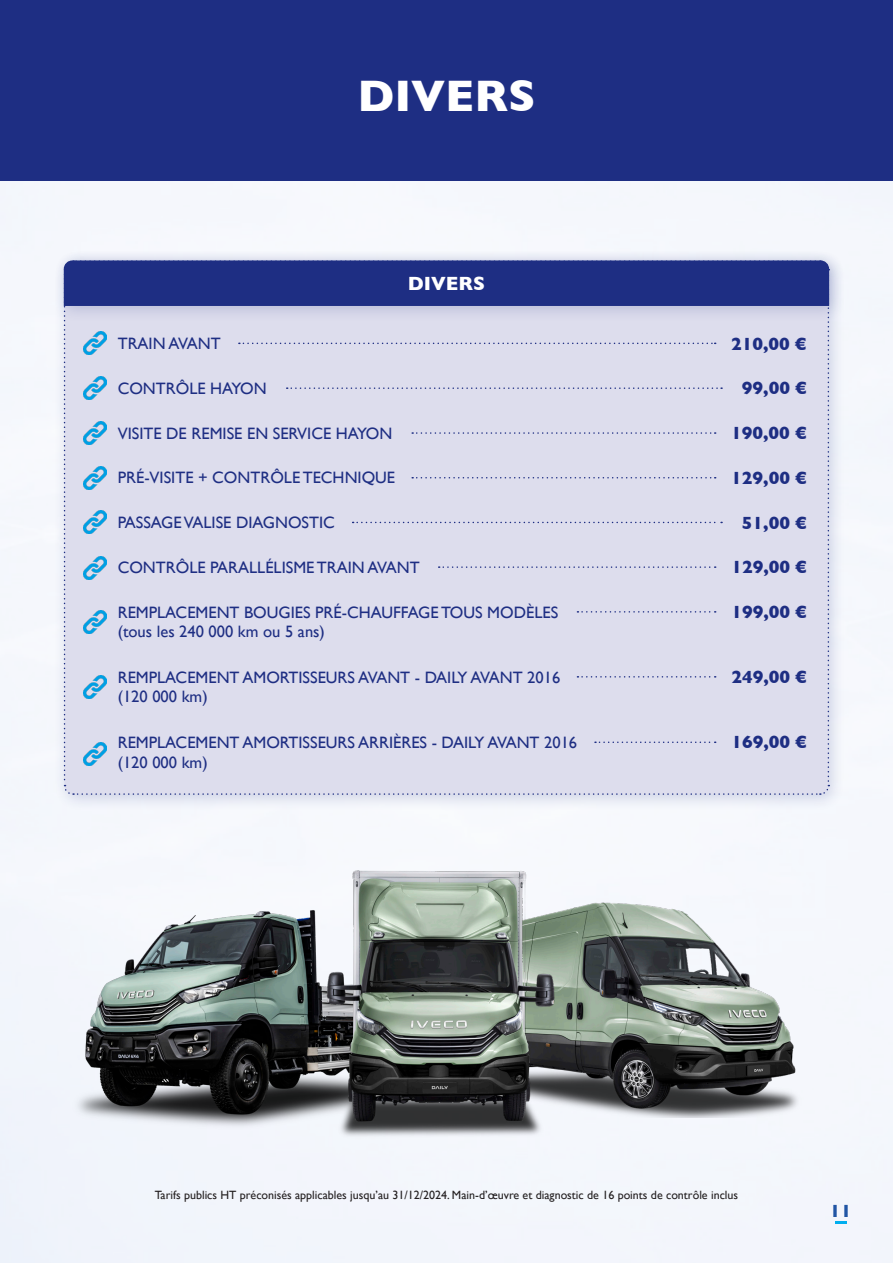
<style>
.page{position:relative;width:893px;height:1263px;background:#fff}
.page>*{position:absolute;margin:0;border:0;box-sizing:border-box;transform-origin:0 0}
.t1{font:700 45px "Gill Sans";color:#fff}
.t2{font:700 19.5px "Gill Sans";color:#fff}
.t3{font:700 18px "Gill Sans";color:#1e2e83}
.t4{font:700 18px "Gill Sans";color:#2155a4}
.t5{font:16.5px/19.8px "Gill Sans";color:#1e2e83}
.t6{font:12px "Gill Sans";color:#231f20}
</style>
<div class="page">
<div style="left:0;top:181px;width:893px;height:1082px;background:#f4f7fc"></div>
<div style="left:0;top:0;width:893px;height:181px;background:#1e2e83"></div>
<div style="left:53px;top:250px;width:793px;height:561px;background:#1e2e83;opacity:.2"></div>
<div style="left:52px;top:249px;width:794px;height:74px;background:#1e2e83;opacity:.2"></div>
<svg style="left:63px;top:260px;width:767px;height:536px;background:#cbcde3"></svg>
<img style="left:83px;top:742px;width:23px;height:23px">
<img style="left:0;top:859px;width:263px;height:298px">
<img style="left:613px;top:851px;width:221px;height:266px">
<img style="left:263px;top:843px;width:350px;height:314px">
<svg style="left:835px;top:1221px;width:11px;height:3px"></svg>
<h1 class="t1" style="left:357px;top:60px;width:180px">DIVERS</h1>
<p class="t2" style="left:408px;top:268px;width:79px">DIVERS</p>
<p class="t5" style="left:118px;top:333px;width:105px">TRAIN AVANT</p>
<p class="t3" style="left:731px;top:329px;width:77px">210,00 €</p>
<p class="t5" style="left:118px;top:378px;width:150px">CONTRÔLE HAYON</p>
<p class="t5" style="left:118px;top:423px;width:276px">VISITE DE REMISE EN SERVICE HAYON</p>
<p class="t5" style="left:118px;top:468px;width:279px">PRÉ-VISITE + CONTRÔLE TECHNIQUE</p>
<p class="t3" style="left:742px;top:374px;width:66px">99,00 €</p>
<p class="t3" style="left:731px;top:419px;width:77px">190,00 €</p>
<p class="t3" style="left:731px;top:464px;width:77px">129,00 €</p>
<p class="t5" style="left:118px;top:512px;width:219px">PASSAGE VALISE DIAGNOSTIC</p>
<p class="t3" style="left:742px;top:508px;width:66px">51,00 €</p>
<p class="t5" style="left:118px;top:557px;width:303px">CONTRÔLE PARALLÉLISME TRAIN AVANT</p>
<p class="t3" style="left:731px;top:553px;width:77px">129,00 €</p>
<p class="t5" style="left:118px;top:602px;width:442px">REMPLACEMENT BOUGIES PRÉ-CHAUFFAGE TOUS MODÈLES (tous les 240 000 km ou 5 ans)</p>
<p class="t3" style="left:731px;top:598px;width:77px">199,00 €</p>
<p class="t5" style="left:118px;top:667px;width:444px">REMPLACEMENT AMORTISSEURS AVANT - DAILY AVANT 2016 (120 000 km)</p>
<p class="t3" style="left:731px;top:663px;width:77px">249,00 €</p>
<p class="t5" style="left:118px;top:732px;width:461px">REMPLACEMENT AMORTISSEURS ARRIÈRES - DAILY AVANT 2016 (120 000 km)</p>
<p class="t3" style="left:731px;top:728px;width:77px">169,00 €</p>
<p class="t6" style="left:155px;top:1188px;width:585px">Tarifs publics HT préconisés applicables jusqu’au 31/12/2024. Main-d’œuvre et diagnostic de 16 points de contrôle inclus</p>
<p class="t4" style="left:830px;top:1196px;width:23px">11</p>
</div>
